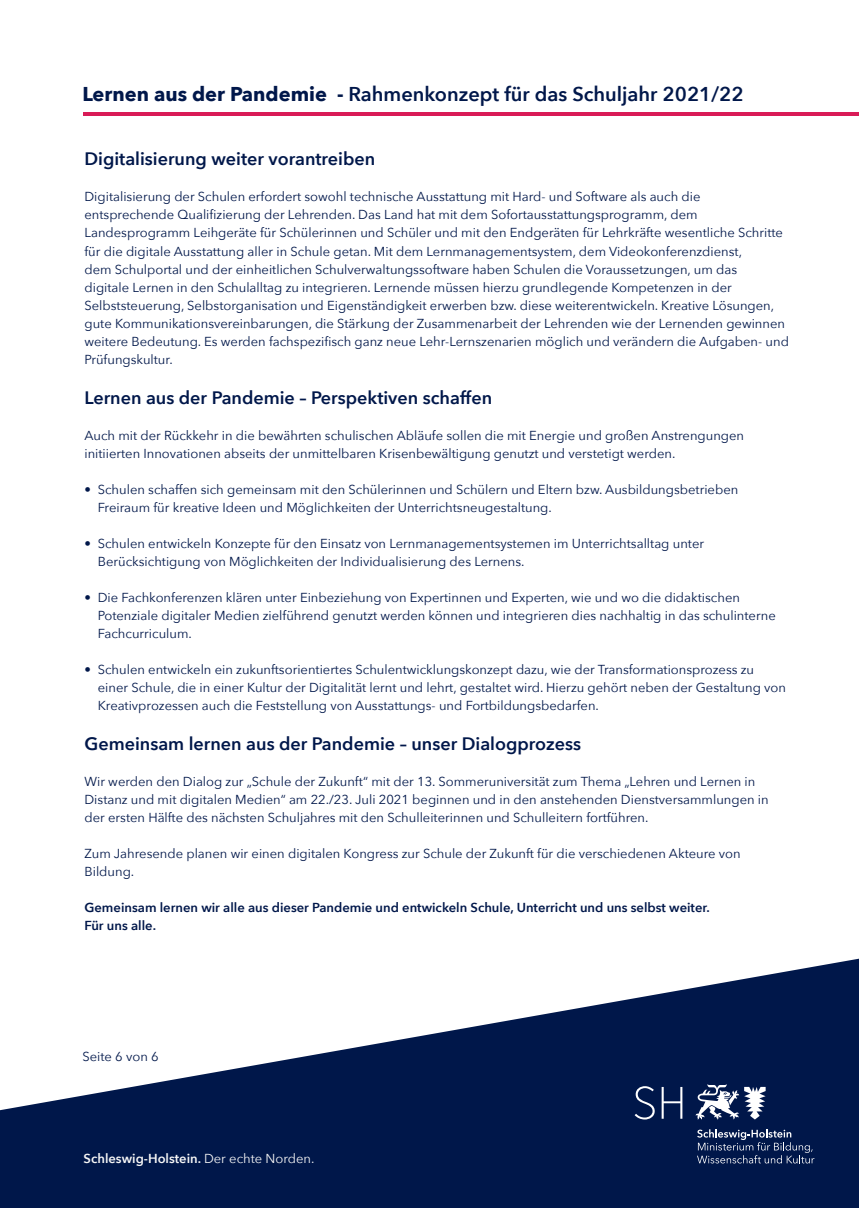
<style>
.page{position:relative;width:859px;height:1208px;background:#fff}
.page>*{position:absolute;margin:0;border:0;box-sizing:border-box;transform-origin:0 0}
.t1{font:600 20px "Avenir Next";color:#00174a}
.t2{font:600 18px "Avenir Next";color:#00174a}
.t3{font:13px/18px "Avenir Next";color:#00174a}
.t4{font:600 13px/18px "Avenir Next";color:#00174a}
.t5{font:600 13px "Avenir Next";color:#f6f6f6}
.s1{font-weight:700}
.s2{font-weight:400}
</style>
<div class="page">
<svg style="left:0;top:958px;width:859px;height:250px;fill:#00174a"></svg>
<svg style="left:635px;top:1086px;width:20px;height:33px"></svg>
<svg style="left:662px;top:1087px;width:20px;height:31px"></svg>
<svg style="left:696px;top:1084px;width:70px;height:35px"></svg>
<svg style="left:697px;top:1129px;width:117px;height:34px;background:#2b3e68"></svg>
<hr style="left:84px;top:113px;width:775px;height:3px;background:#d91b57">
<h1 class="t1" style="left:82px;top:77px;width:663px"><span class="s1">Lernen aus der Pandemie -</span> Rahmenkonzept für das Schuljahr 2021/22</h1>
<h2 class="t2" style="left:84px;top:144px;width:292px">Digitalisierung weiter vorantreiben</h2>
<p class="t3" style="left:84px;top:187px;width:706px">Digitalisierung der Schulen erfordert sowohl technische Ausstattung mit Hard- und Software als auch die entsprechende Qualifizierung der Lehrenden. Das Land hat mit dem Sofortausstattungsprogramm, dem Landesprogramm Leihgeräte für Schülerinnen und Schüler und mit den Endgeräten für Lehrkräfte wesentliche Schritte für die digitale Ausstattung aller in Schule getan. Mit dem Lernmanagementsystem, dem Videokonferenzdienst,<br>dem Schulportal und der einheitlichen Schulverwaltungssoftware haben Schulen die Voraussetzungen, um das<br>digitale Lernen in den Schulalltag zu integrieren. Lernende müssen hierzu grundlegende Kompetenzen in der Selbststeuerung, Selbstorganisation und Eigenständigkeit erwerben bzw. diese weiterentwickeln. Kreative Lösungen, gute Kommunikationsvereinbarungen, die Stärkung der Zusammenarbeit der Lehrenden wie der Lernenden gewinnen weitere Bedeutung. Es werden fachspezifisch ganz neue Lehr-Lernszenarien möglich und verändern die Aufgaben- und Prüfungskultur.</p>
<h2 class="t2" style="left:84px;top:382px;width:409px">Lernen aus der Pandemie – Perspektiven schaffen</h2>
<p class="t3" style="left:84px;top:425px;width:661px">Auch mit der Rückkehr in die bewährten schulischen Abläufe sollen die mit Energie und großen Anstrengungen initiierten Innovationen abseits der unmittelbaren Krisenbewältigung genutzt und verstetigt werden.</p>
<p class="t3" style="left:98px;top:479px;width:642px;text-indent:-13px">• Schulen schaffen sich gemeinsam mit den Schülerinnen und Schülern und Eltern bzw. Ausbildungsbetrieben<br>Freiraum für kreative Ideen und Möglichkeiten der Unterrichtsneugestaltung.</p>
<p class="t3" style="left:98px;top:533px;width:608px;text-indent:-13px">• Schulen entwickeln Konzepte für den Einsatz von Lernmanagementsystemen im Unterrichtsalltag unter<br>Berücksichtigung von Möglichkeiten der Individualisierung des Lernens.</p>
<p class="t3" style="left:98px;top:587px;width:679px;text-indent:-13px">• Die Fachkonferenzen klären unter Einbeziehung von Expertinnen und Experten, wie und wo die didaktischen<br>Potenziale digitaler Medien zielführend genutzt werden können und integrieren dies nachhaltig in das schulinterne<br>Fachcurriculum.</p>
<p class="t3" style="left:98px;top:659px;width:690px;text-indent:-13px">• Schulen entwickeln ein zukunftsorientiertes Schulentwicklungskonzept dazu, wie der Transformationsprozess zu einer Schule, die in einer Kultur der Digitalität lernt und lehrt, gestaltet wird. Hierzu gehört neben der Gestaltung von<br>Kreativprozessen auch die Feststellung von Ausstattungs- und Fortbildungsbedarfen.</p>
<h2 class="t2" style="left:84px;top:728px;width:498px">Gemeinsam lernen aus der Pandemie – unser Dialogprozess</h2>
<p class="t3" style="left:84px;top:771px;width:686px">Wir werden den Dialog zur „Schule der Zukunft“ mit der 13. Sommeruniversität zum Thema „Lehren und Lernen in<br>Distanz und mit digitalen Medien“ am 22./23. Juli 2021 beginnen und in den anstehenden Dienstversammlungen in der ersten Hälfte des nächsten Schuljahres mit den Schulleiterinnen und Schulleitern fortführen.</p>
<p class="t3" style="left:84px;top:843px;width:658px">Zum Jahresende planen wir einen digitalen Kongress zur Schule der Zukunft für die verschiedenen Akteure von<br>Bildung.</p>
<p class="t4" style="left:84px;top:898px;width:627px">Gemeinsam lernen wir alle aus dieser Pandemie und entwickeln Schule, Unterricht und uns selbst weiter.<br>Für uns alle.</p>
<p class="t3" style="left:82px;top:1047px;width:78px">Seite 6 von 6</p>
<p class="t5" style="left:84px;top:1147px;width:232px">Schleswig-Holstein. <span class="s2">Der echte Norden.</span></p>
</div>
